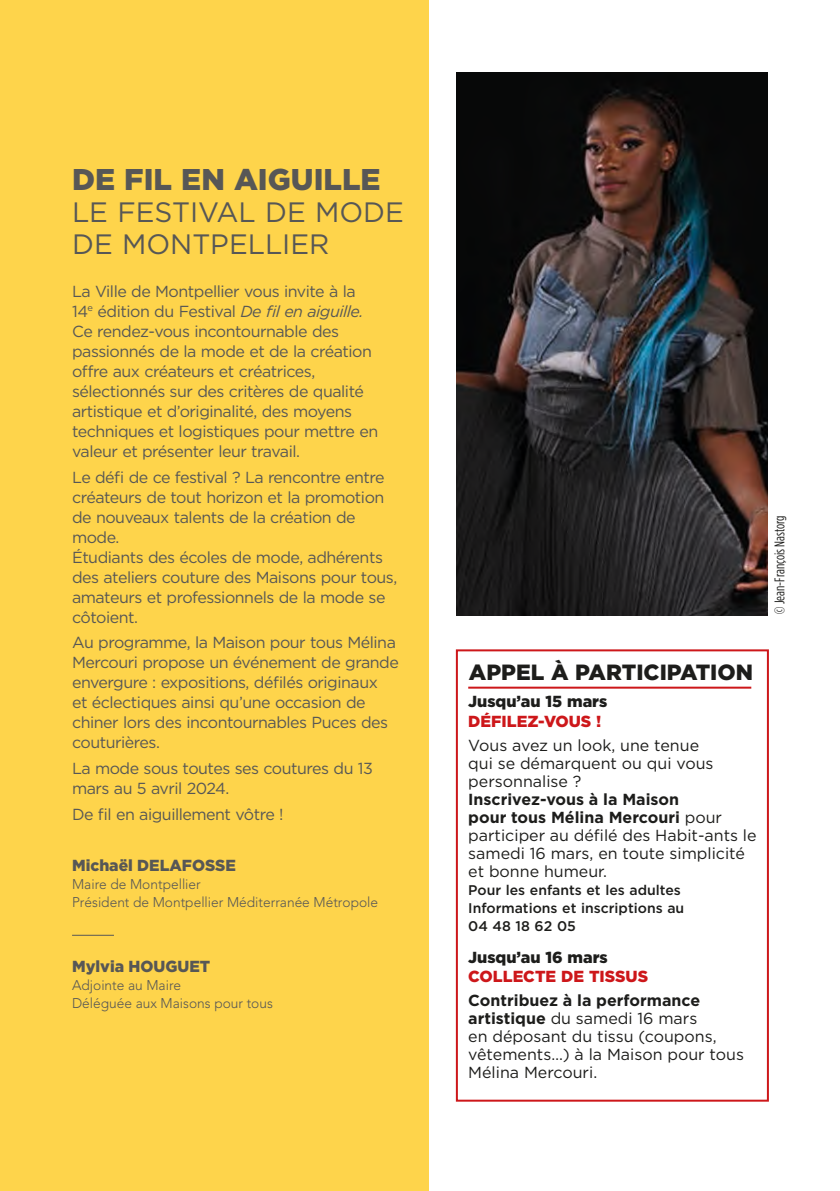
<style>
.page{position:relative;width:840px;height:1191px;background:#fff}
.page>*{position:absolute;margin:0;border:0;box-sizing:border-box;transform-origin:0 0}
.t1{font:900 30px "Gotham";color:#575756}
.t2{font:28px/32px "Gotham";color:#575756}
.t3{font:900 22px "Gotham";color:#1d1d1b}
.t4{font:16px/20px "Gotham";letter-spacing:-.03em;color:#575756}
.t5{font:16px/18px "Gotham";color:#1d1d1b}
.t6{font:900 16px "Gotham";color:#575756}
.t7{font:900 16px "Gotham";color:#cd171a}
.t8{font:900 16px "Gotham";color:#1d1d1b}
.t9{font:300 14px/18px "Avenir";color:#575756}
.t10{font:500 14px/18px "Gotham";color:#1d1d1b}
.t11{font:14px "Gotham Condensed";color:#1d1d1b}
.s1{font-style:italic}
.s2{font-weight:700}
</style>
<div class="page">
<img style="left:456px;top:72px;width:311px;height:543px">
<div style="left:0;top:0;width:428px;height:1191px;background:#fed44b"></div>
<hr style="left:72px;top:935px;width:42px;height:1px;background:#575756">
<div style="left:455px;top:649px;width:313px;height:452px;border:2px solid #cd171a"></div>
<hr style="left:468px;top:686px;width:282px;height:2px;background:#cd171a">
<h1 class="t1" style="left:72px;top:159px;width:310px">DE FIL EN AIGUILLE</h1>
<h2 class="t2" style="left:72px;top:196px;width:333px">LE FESTIVAL DE MODE<br>DE MONTPELLIER</h2>
<p class="t4" style="left:72px;top:281px;width:307px">La Ville de Montpellier vous invite à la 14<sup>e</sup> édition du Festival <span class="s1">De fil en aiguille.<br></span>Ce rendez-vous incontournable des passionnés de la mode et de la création offre aux créateurs et créatrices, sélectionnés sur des critères de qualité artistique et d’originalité, des moyens techniques et logistiques pour mettre en valeur et présenter leur travail.</p>
<p class="t4" style="left:72px;top:466px;width:326px">Le défi de ce festival ? La rencontre entre créateurs de tout horizon et la promotion de nouveaux talents de la création de mode.<br>Étudiants des écoles de mode, adhérents des ateliers couture des Maisons pour tous, amateurs et professionnels de la mode se côtoient.</p>
<p class="t4" style="left:72px;top:632px;width:328px">Au programme, la Maison pour tous Mélina Mercouri propose un événement de grande envergure : expositions, défilés originaux<br>et éclectiques ainsi qu’une occasion de chiner lors des incontournables Puces des couturières.</p>
<p class="t4" style="left:72px;top:758px;width:302px">La mode sous toutes ses coutures du 13 mars au 5 avril 2024.</p>
<p class="t4" style="left:72px;top:803px;width:213px">De fil en aiguillement vôtre !</p>
<p class="t6" style="left:72px;top:854px;width:165px">Michaël DELAFOSSE</p>
<p class="t9" style="left:72px;top:875px;width:307px">Maire de Montpellier<br>Président de Montpellier Méditerranée Métropole</p>
<p class="t6" style="left:72px;top:955px;width:140px">Mylvia HOUGUET</p>
<p class="t9" style="left:72px;top:976px;width:202px">Adjointe au Maire<br>Déléguée aux Maisons pour tous</p>
<p class="t11" style="left:771px;top:614px;width:100px;rotate:-90deg">© Jean-François Nastorg</p>
<h3 class="t3" style="left:468px;top:657px;width:285px">APPEL À PARTICIPATION</h3>
<p class="t8" style="left:468px;top:690px;width:140px">Jusqu’au 15 mars</p>
<p class="t7" style="left:468px;top:710px;width:135px">DÉFILEZ-VOUS !</p>
<p class="t5" style="left:468px;top:735px;width:247px">Vous avez un look, une tenue qui se démarquent ou qui vous personnalise ?</p>
<p class="t5" style="left:468px;top:789px;width:290px"><span class="s2">Inscrivez-vous à la Maison<br>pour tous Mélina Mercouri</span> pour participer au défilé des Habit-ants le samedi 16 mars, en toute simplicité et bonne humeur.</p>
<p class="t10" style="left:468px;top:880px;width:217px">Pour les enfants et les adultes<br>Informations et inscriptions au<br>04 48 18 62 05</p>
<p class="t8" style="left:468px;top:946px;width:141px">Jusqu’au 16 mars</p>
<p class="t7" style="left:468px;top:965px;width:181px">COLLECTE DE TISSUS</p>
<p class="t5" style="left:468px;top:991px;width:277px"><span class="s2">Contribuez à la performance artistique</span> du samedi 16 mars<br>en déposant du tissu (coupons, vêtements…) à la Maison pour tous<br>Mélina Mercouri.</p>
</div>
